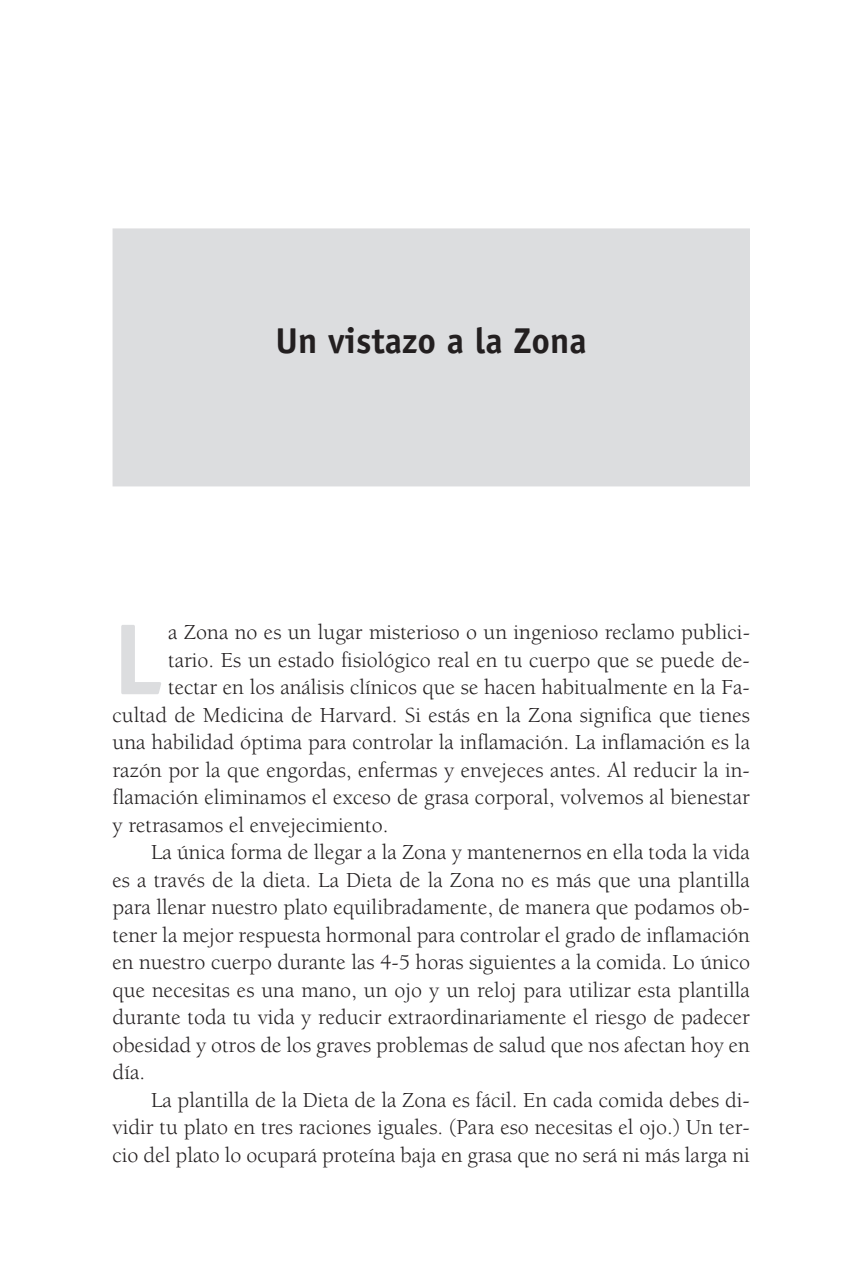
<style>
.page{position:relative;width:842px;height:1279px;background:#fff}
.page>*{position:absolute;margin:0;border:0;box-sizing:border-box;transform-origin:0 0}
.t1{font:700 101.2px "Officina Sans Std";color:#dcdddf}
.t2{font:700 36px "Officina Sans Std";color:#231f20}
.t3{font:22px "Berkeley Std";color:#231f20}
</style>
<div class="page">
<div style="left:113px;top:228px;width:637px;height:258px;background:#dcdddf"></div>
<h2 class="t2" style="left:276px;top:318px;width:313px">Un vistazo a la Zona</h2>
<h1 class="t1" style="left:113px;top:597px;width:52px">L</h1>
<p class="t3" style="left:168px;top:621px;width:583px">a Zona no es un lugar misterioso o un ingenioso reclamo publici-</p>
<p class="t3" style="left:168px;top:648px;width:583px">tario. Es un estado fisiológico real en tu cuerpo que se puede de-</p>
<p class="t3" style="left:168px;top:676px;width:583px">tectar en los análisis clínicos que se hacen habitualmente en la Fa-</p>
<p class="t3" style="left:113px;top:703px;width:639px">cultad de Medicina de Harvard. Si estás en la Zona significa que tienes</p>
<p class="t3" style="left:113px;top:731px;width:639px">una habilidad óptima para controlar la inflamación. La inflamación es la</p>
<p class="t3" style="left:113px;top:758px;width:639px">razón por la que engordas, enfermas y envejeces antes. Al reducir la in-</p>
<p class="t3" style="left:113px;top:786px;width:639px">flamación eliminamos el exceso de grasa corporal, volvemos al bienestar</p>
<p class="t3" style="left:113px;top:813px;width:277px">y retrasamos el envejecimiento.</p>
<p class="t3" style="left:151px;top:841px;width:600px">La única forma de llegar a la Zona y mantenernos en ella toda la vida</p>
<p class="t3" style="left:113px;top:868px;width:639px">es a través de la dieta. La Dieta de la Zona no es más que una plantilla</p>
<p class="t3" style="left:113px;top:896px;width:639px">para llenar nuestro plato equilibradamente, de manera que podamos ob-</p>
<p class="t3" style="left:113px;top:923px;width:639px">tener la mejor respuesta hormonal para controlar el grado de inflamación</p>
<p class="t3" style="left:113px;top:951px;width:639px">en nuestro cuerpo durante las 4-5 horas siguientes a la comida. Lo único</p>
<p class="t3" style="left:113px;top:978px;width:639px">que necesitas es una mano, un ojo y un reloj para utilizar esta plantilla</p>
<p class="t3" style="left:113px;top:1006px;width:639px">durante toda tu vida y reducir extraordinariamente el riesgo de padecer</p>
<p class="t3" style="left:113px;top:1033px;width:639px">obesidad y otros de los graves problemas de salud que nos afectan hoy en</p>
<p class="t3" style="left:113px;top:1061px;width:34px">día.</p>
<p class="t3" style="left:151px;top:1088px;width:600px">La plantilla de la Dieta de la Zona es fácil. En cada comida debes di-</p>
<p class="t3" style="left:113px;top:1116px;width:639px">vidir tu plato en tres raciones iguales. (Para eso necesitas el ojo.) Un ter-</p>
<p class="t3" style="left:113px;top:1143px;width:639px">cio del plato lo ocupará proteína baja en grasa que no será ni más larga ni</p>
</div>
